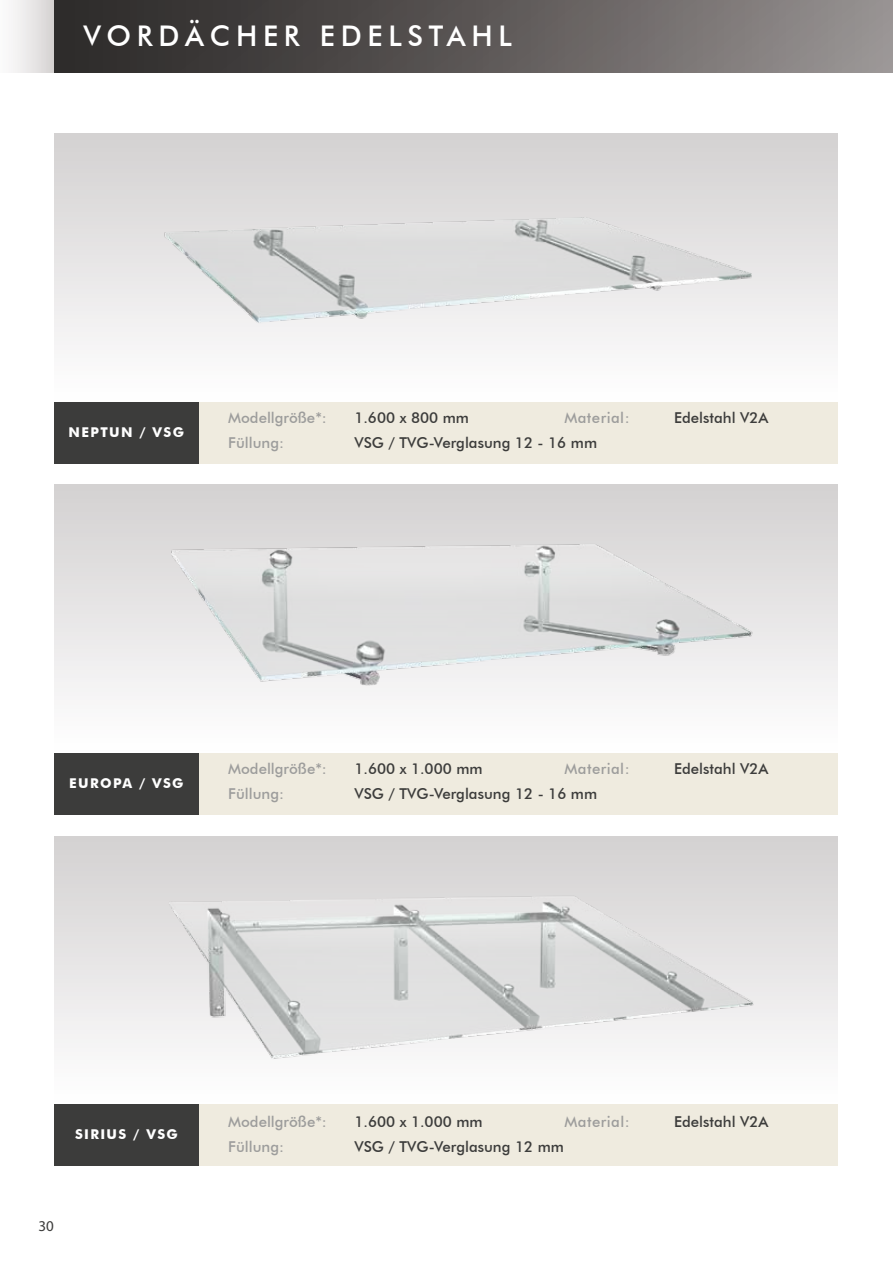
<style>
.page{position:relative;width:893px;height:1263px;background:#fff}
.page>*{position:absolute;margin:0;border:0;box-sizing:border-box;transform-origin:0 0}
.t1{font:500 28.5px "Futura BT";letter-spacing:.2em;color:#fff}
.t2{font:500 15px "Futura BT";color:#3c3c3b}
.t3{font:500 15px "Futura BT";color:#9d9d9c}
.t4{font:500 15px "Futura BT";letter-spacing:.03em;color:#9d9d9c}
.t5{font:15px "Myriad Pro";color:#3c3c3b}
.t6{font:700 13.5px "Futura BT";letter-spacing:.1em;color:#fff}
</style>
<div class="page">
<div style="left:0;top:0;width:54px;height:73px;background:linear-gradient(to right,#fff,#d8d5d4)"></div>
<div style="left:54px;top:0;width:839px;height:73px;background:linear-gradient(to right,#262322,#969190)"></div>
<div style="left:54px;top:402px;width:145px;height:62px;background:#3c3c3b"></div>
<div style="left:199px;top:402px;width:639px;height:62px;background:#efebdf"></div>
<div style="left:54px;top:753px;width:145px;height:61px;background:#3c3c3b"></div>
<div style="left:199px;top:753px;width:639px;height:61px;background:#efebdf"></div>
<img style="left:64px;top:133px;width:771px;height:212px">
<img style="left:54px;top:484px;width:784px;height:212px">
<svg style="left:816px;top:836px;width:22px;height:212px"></svg>
<div style="left:54px;top:1104px;width:145px;height:62px;background:#3c3c3b"></div>
<div style="left:199px;top:1104px;width:639px;height:62px;background:#efebdf"></div>
<img style="left:54px;top:836px;width:762px;height:223px">
<h1 class="t1" style="left:84px;top:18px;width:430px">VORDÄCHER EDELSTAHL</h1>
<p class="t6" style="left:69px;top:424px;width:117px">NEPTUN / VSG</p>
<p class="t3" style="left:228px;top:409px;width:100px">Modellgröße*:</p>
<p class="t2" style="left:354px;top:409px;width:116px">1.600 x 800 mm</p>
<p class="t4" style="left:564px;top:409px;width:67px">Material:</p>
<p class="t2" style="left:674px;top:409px;width:96px">Edelstahl V2A</p>
<p class="t3" style="left:228px;top:434px;width:57px">Füllung:</p>
<p class="t2" style="left:354px;top:434px;width:244px">VSG / TVG-Verglasung 12 - 16 mm</p>
<p class="t6" style="left:69px;top:775px;width:116px">EUROPA / VSG</p>
<p class="t3" style="left:228px;top:759px;width:100px">Modellgröße*:</p>
<p class="t2" style="left:354px;top:759px;width:130px">1.600 x 1.000 mm</p>
<p class="t4" style="left:564px;top:759px;width:67px">Material:</p>
<p class="t2" style="left:674px;top:759px;width:96px">Edelstahl V2A</p>
<p class="t3" style="left:228px;top:784px;width:57px">Füllung:</p>
<p class="t2" style="left:354px;top:784px;width:244px">VSG / TVG-Verglasung 12 - 16 mm</p>
<p class="t6" style="left:75px;top:1126px;width:104px">SIRIUS / VSG</p>
<p class="t5" style="left:38px;top:1216px;width:17px">30</p>
<p class="t3" style="left:228px;top:1112px;width:100px">Modellgröße*:</p>
<p class="t2" style="left:354px;top:1112px;width:130px">1.600 x 1.000 mm</p>
<p class="t4" style="left:564px;top:1112px;width:67px">Material:</p>
<p class="t2" style="left:674px;top:1112px;width:96px">Edelstahl V2A</p>
<p class="t3" style="left:228px;top:1138px;width:57px">Füllung:</p>
<p class="t2" style="left:354px;top:1138px;width:211px">VSG / TVG-Verglasung 12 mm</p>
</div>
